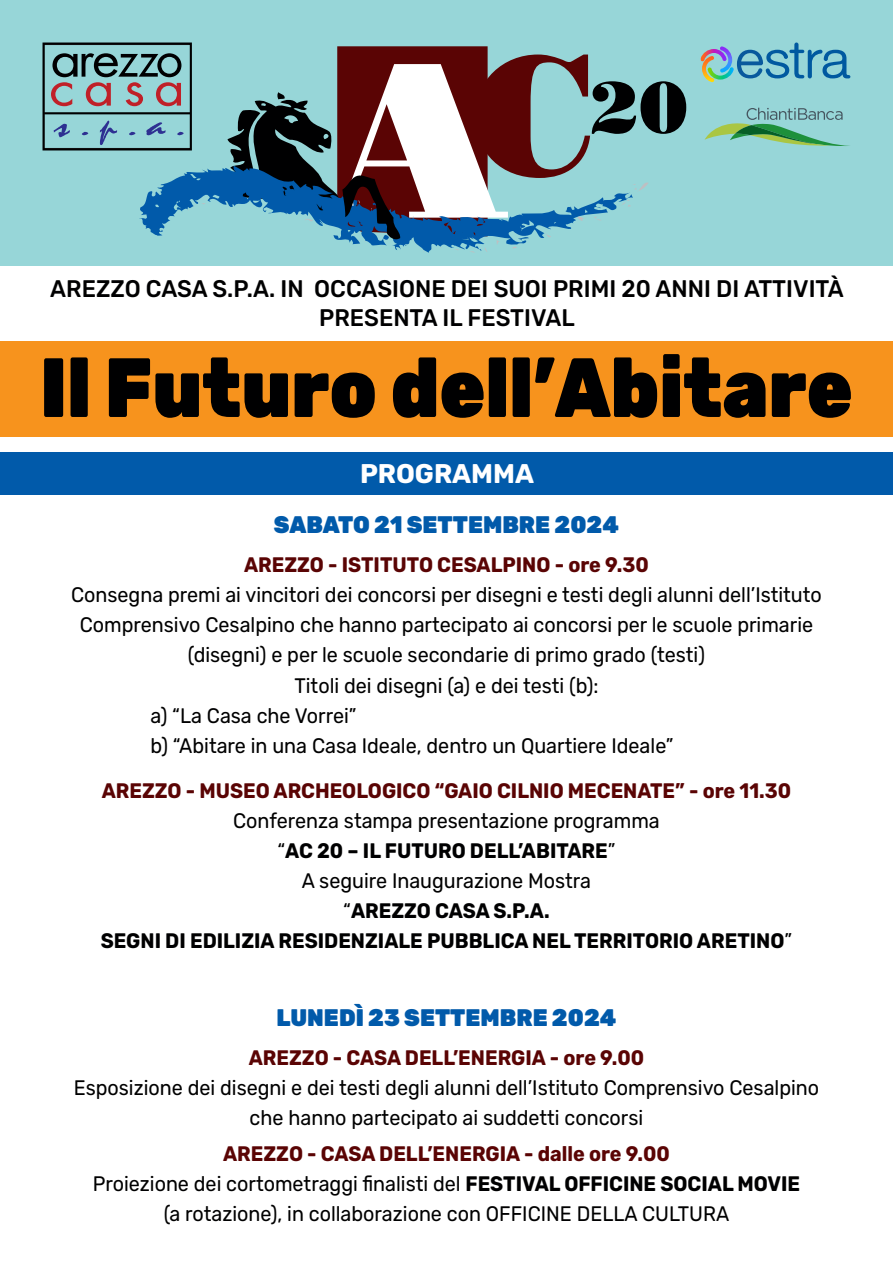
<style>
.page{position:relative;width:893px;height:1263px;background:#fff}
.page>*{position:absolute;margin:0;border:0;box-sizing:border-box;transform-origin:0 0}
.t1{font:700 27px "Rubik";color:#fff}
.t2{font:500 24px/28.8px "Rubik";color:#000001;text-align:center;scale:.96 1}
.t3{font:900 24px "Rubik";color:#015aaa;scale:.94 1}
.t4{font:21px/30px "Rubik";color:#000001;text-align:center;scale:.94 1}
.t5{font:700 21px/30px "Rubik";color:#000001;text-align:center;scale:.94 1}
.t6{font:700 21px "Rubik";color:#5a0404;scale:.94 1}
.s1{font-weight:400}
.s2{font-weight:700;color:#5a0404}
.s3{font-weight:700}
</style>
<div class="page">
<div style="left:0;top:342px;width:893px;height:95px;background:#f7931d"></div>
<div style="left:0;top:0;width:893px;height:266px;background:#97d6d8"></div>
<hr style="left:44px;top:112px;width:146px;height:2px;background:#000001">
<svg style="left:51px;top:46px;width:635px;height:207px"></svg>
<div style="left:43px;top:43px;width:149px;height:107px;border:2px solid #000001"></div>
<svg style="left:44px;top:358px;width:19px;height:59px"></svg>
<svg style="left:71px;top:357px;width:17px;height:60px"></svg>
<svg style="left:109px;top:357px;width:179px;height:61px"></svg>
<svg style="left:295px;top:372px;width:80px;height:46px"></svg>
<svg style="left:393px;top:357px;width:113px;height:61px"></svg>
<svg style="left:513px;top:357px;width:144px;height:61px"></svg>
<svg style="left:663px;top:354px;width:102px;height:64px"></svg>
<svg style="left:772px;top:372px;width:79px;height:46px"></svg>
<div style="left:0;top:452px;width:893px;height:42px;background:#015aaa"></div>
<svg style="left:701px;top:43px;width:149px;height:39px"></svg>
<svg style="left:705px;top:108px;width:145px;height:38px"></svg>
<p class="t2" style="left:50px;top:275px;width:828px">AREZZO CASA S.P.A. IN OCCASIONE DEI SUOI PRIMI 20 ANNI DI ATTIVITÀ<br>PRESENTA IL FESTIVAL</p>
<p class="t1" style="left:360px;top:457px;width:175px">PROGRAMMA</p>
<p class="t3" style="left:274px;top:511px;width:369px">SABATO 21 SETTEMBRE 2024</p>
<p class="t6" style="left:244px;top:553px;width:432px">AREZZO - ISTITUTO CESALPINO - ore 9.30</p>
<p class="t4" style="left:71px;top:581px;width:800px">Consegna premi ai vincitori dei concorsi per disegni e testi degli alunni dell’Istituto</p>
<p class="t4" style="left:80px;top:611px;width:782px">Comprensivo Cesalpino che hanno partecipato ai concorsi per le scuole primarie</p>
<p class="t4" style="left:188px;top:641px;width:552px">(disegni) e per le scuole secondarie di primo grado (testi)</p>
<p class="t4" style="left:294px;top:671px;width:325px">Titoli dei disegni (a) e dei testi (b):</p>
<p class="t4" style="left:150px;top:701px;width:221px">a) “La Casa che Vorrei”</p>
<p class="t4" style="left:150px;top:731px;width:558px">b) “Abitare in una Casa Ideale, dentro un Quartiere Ideale”</p>
<p class="t6" style="left:102px;top:778px;width:735px">AREZZO - MUSEO ARCHEOLOGICO “GAIO CILNIO MECENATE” - ore 11.30</p>
<p class="t5" style="left:101px;top:806px;width:737px"><span class="s1">Conferenza stampa presentazione programma<br>“</span>AC 20 – IL FUTURO DELL’ABITARE<span class="s1">”<br>A seguire Inaugurazione Mostra<br>“</span>AREZZO CASA S.P.A.<br>SEGNI DI EDILIZIA RESIDENZIALE PUBBLICA NEL TERRITORIO ARETINO<span class="s1">”</span></p>
<p class="t3" style="left:277px;top:1003px;width:363px">LUNEDÌ 23 SETTEMBRE 2024</p>
<p class="t6" style="left:249px;top:1045px;width:422px">AREZZO - CASA DELL’ENERGIA - ore 9.00</p>
<p class="t4" style="left:74px;top:1073px;width:794px">Esposizione dei disegni e dei testi degli alunni dell’Istituto Comprensivo Cesalpino che hanno partecipato ai suddetti concorsi</p>
<p class="t4" style="left:93px;top:1139px;width:754px"><span class="s2">AREZZO - CASA DELL’ENERGIA - dalle ore 9.00<br></span>Proiezione dei cortometraggi finalisti del <span class="s3">FESTIVAL OFFICINE SOCIAL MOVIE </span>(a rotazione), in collaborazione con OFFICINE DELLA CULTURA</p>
</div>
